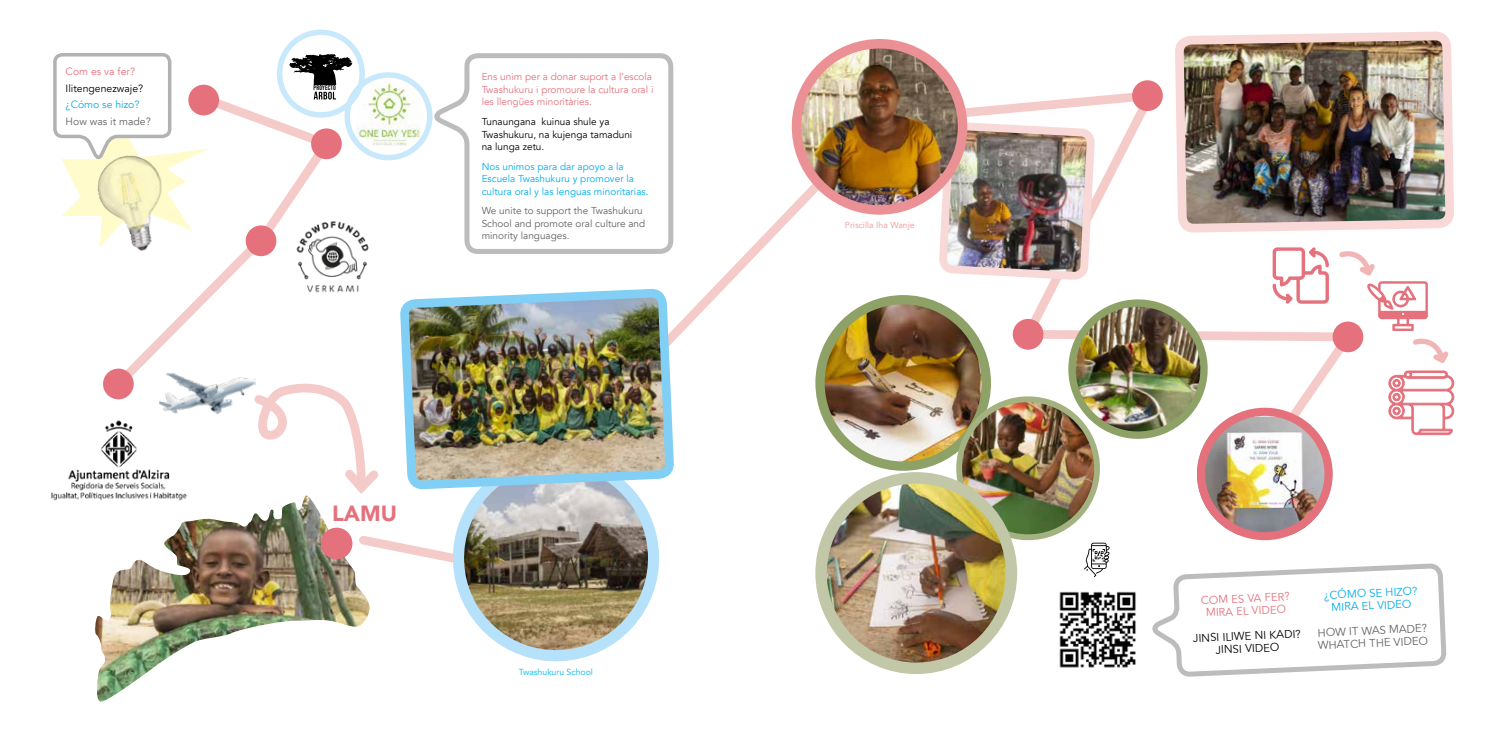
<style>
.page{position:relative;width:1489px;height:745px;background:#fff}
.page>*{position:absolute;margin:0;border:0;box-sizing:border-box;transform-origin:0 0}
.t1{font:900 21.88px "Avenir";color:#e5717c}
.t2{font:11.25px/12.6px "Avenir";color:#000;text-align:center}
.t3{font:11.25px/12.5px "Avenir";color:#646363}
.t4{font:11.25px/12.5px "Avenir";color:#00adea;text-align:center}
.t5{font:11.25px/12.5px "Avenir";color:#e5717c;text-align:center}
.t6{font:10.5px "Avenir";color:#000}
.t7{font:10.5px "Avenir";color:#646363}
.t8{font:10.5px "Avenir";color:#00adea}
.t9{font:10.5px "Avenir";color:#e5717c}
.t10{font:10px/12.5px "Avenir";color:#e5717c}
.t11{font:10px/12.5px "Avenir";color:#00adea}
.t12{font:10px/12.5px "Avenir";color:#646363}
.t13{font:10px/12.5px "Avenir";color:#000}
.t14{font:8.75px "Avenir";color:#ec989b}
.t15{font:8.75px "Avenir";color:#00b9ee}
.t16{font:6.88px "Bebas Neue";letter-spacing:.03em;color:#000}
</style>
<div class="page">
<svg style="left:53px;top:53px;width:155px;height:194px"></svg>
<img style="left:340px;top:222px;width:13px;height:70px">
<svg style="left:464px;top:53px;width:210px;height:32px"></svg>
<img style="left:159px;top:396px;width:74px;height:19px">
<svg style="left:254px;top:393px;width:99px;height:92px"></svg>
<svg style="left:106px;top:89px;width:234px;height:307px"></svg>
<div style="left:188px;top:85px;width:31px;height:30px;background:#e5717c;border-radius:50%"></div>
<div style="left:311px;top:128px;width:31px;height:31px;background:#e5717c;border-radius:50%"></div>
<div style="left:246px;top:225px;width:30px;height:31px;background:#e5717c;border-radius:50%"></div>
<div style="left:103px;top:368px;width:31px;height:31px;background:#e5717c;border-radius:50%"></div>
<img style="left:95px;top:495px;width:275px;height:207px">
<div style="left:321px;top:527px;width:31px;height:32px;background:#e5717c;border-radius:50%"></div>
<img style="left:51px;top:406px;width:145px;height:103px">
<img style="left:357px;top:81px;width:62px;height:4px">
<div style="left:344px;top:72px;width:88px;height:88px;border:5px solid #c8e8fb;border-radius:50%"></div>
<div style="left:277px;top:30px;width:88px;height:87px;border:5px solid #c8e8fb;border-radius:50%"></div>
<svg style="left:289px;top:54px;width:63px;height:30px"></svg>
<svg style="left:314px;top:91px;width:22px;height:8px"></svg>
<svg style="left:353px;top:85px;width:432px;height:503px"></svg>
<img style="left:785px;top:32px;width:670px;height:642px">
<img style="left:450px;top:485px;width:211px;height:177px">
<img style="left:403px;top:292px;width:267px;height:193px">
<p class="t9" style="left:66px;top:66px;width:71px">Com es va fer?</p>
<p class="t6" style="left:66px;top:82px;width:79px">Ilitengenezwaje?</p>
<p class="t8" style="left:66px;top:98px;width:75px">¿Cómo se hizo?</p>
<p class="t7" style="left:66px;top:115px;width:87px">How was it made?</p>
<p class="t16" style="left:313px;top:84px;width:24px">PROYECTO</p>
<p class="t10" style="left:481px;top:71px;width:173px">Ens unim per a donar suport a l’escola<br>Twashukuru i promoure la cultura oral i les llengües minoritàries.</p>
<p class="t13" style="left:481px;top:115px;width:152px">Tunaungana kuinua shule ya<br>Twashukuru, na kujenga tamaduni na lunga zetu.</p>
<p class="t11" style="left:481px;top:160px;width:168px">Nos unimos para dar apoyo a la<br>Escuela Twashukuru y promover la cultura oral y las lenguas minoritarias.</p>
<p class="t12" style="left:481px;top:205px;width:165px">We unite to support the Twashukuru<br>School and promote oral culture and minority languages.</p>
<h1 class="t1" style="left:332px;top:494px;width:66px">LAMU</h1>
<p class="t15" style="left:519px;top:666px;width:76px">Twashukuru School</p>
<p class="t14" style="left:845px;top:219px;width:71px">Priscilla Iha Wanje</p>
<p class="t5" style="left:1200px;top:594px;width:90px;rotate:-3deg">COM ES VA FER?<br>MIRA EL VIDEO</p>
<p class="t2" style="left:1192px;top:632px;width:109px;rotate:-3deg">JINSI ILIWE NI KADI?<br>JINSI VIDEO</p>
<p class="t4" style="left:1323px;top:589px;width:95px;rotate:-3deg">¿CÓMO SE HIZO?<br>MIRA EL VIDEO</p>
<p class="t3" style="left:1316px;top:626px;width:111px;rotate:-3deg">HOW IT WAS MADE?<br>WHATCH THE VIDEO</p>
</div>
